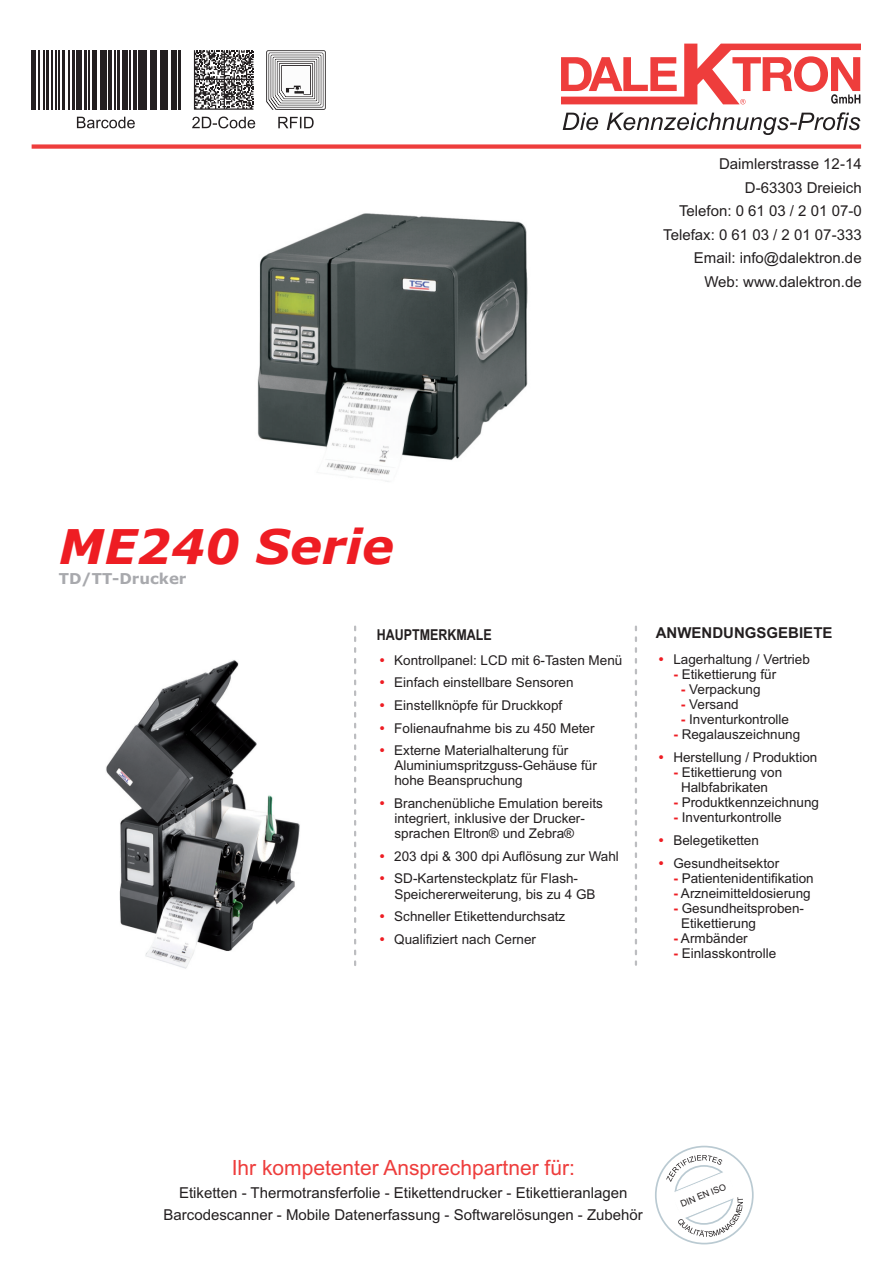
<style>
.page{position:relative;width:893px;height:1263px;background:#fff}
.page>*{position:absolute;margin:0;border:0;box-sizing:border-box;transform-origin:0 0}
.t1{font:italic 700 48px "Verdana";color:#ee1d23}
.t2{font:21px "Arial";color:#ee3d3c}
.t3{font:15px/23.4px "Arial";color:#231f20;text-align:right}
.t4{font:700 15px "Arial";color:#231f20}
.t5{font:700 15px "Verdana";color:#a8a9ad}
.t6{font:700 15px "Arial";color:#231f20;scale:.83 1}
.t7{font:13.5px/22.6px "Arial";color:#231f20}
.t8{font:9px "Arial";color:#231f20}
.s1{font-weight:700;color:#ee1d23}
</style>
<div class="page">
<div style="left:32px;top:144px;width:829px;height:5px;background:#ee3d3c"></div>
<svg style="left:278px;top:117px;width:36px;height:11px"></svg>
<svg style="left:266px;top:50px;width:60px;height:60px"></svg>
<svg style="left:192px;top:117px;width:63px;height:11px"></svg>
<svg style="left:194px;top:50px;width:59px;height:60px"></svg>
<svg style="left:77px;top:117px;width:58px;height:11px"></svg>
<hr style="left:156px;top:50px;width:1px;height:60px;background:#231f20">
<hr style="left:31px;top:50px;width:3px;height:60px;background:#231f20">
<hr style="left:35px;top:50px;width:1px;height:60px;background:#231f20">
<hr style="left:38px;top:50px;width:1px;height:60px;background:#231f20">
<hr style="left:44px;top:50px;width:1px;height:60px;background:#231f20">
<hr style="left:46px;top:50px;width:2px;height:60px;background:#231f20">
<hr style="left:51px;top:50px;width:2px;height:60px;background:#231f20">
<hr style="left:56px;top:50px;width:1px;height:60px;background:#231f20">
<hr style="left:58px;top:50px;width:1px;height:60px;background:#231f20">
<hr style="left:63px;top:50px;width:2px;height:60px;background:#231f20">
<hr style="left:68px;top:50px;width:1px;height:60px;background:#231f20">
<hr style="left:73px;top:50px;width:2px;height:60px;background:#231f20">
<hr style="left:76px;top:50px;width:3px;height:60px;background:#231f20">
<hr style="left:80px;top:50px;width:1px;height:60px;background:#231f20">
<hr style="left:85px;top:50px;width:2px;height:60px;background:#231f20">
<hr style="left:88px;top:50px;width:1px;height:60px;background:#231f20">
<hr style="left:93px;top:50px;width:1px;height:60px;background:#231f20">
<hr style="left:95px;top:50px;width:2px;height:60px;background:#231f20">
<hr style="left:100px;top:50px;width:4px;height:60px;background:#231f20">
<hr style="left:105px;top:50px;width:2px;height:60px;background:#231f20">
<hr style="left:108px;top:50px;width:3px;height:60px;background:#231f20">
<hr style="left:115px;top:50px;width:1px;height:60px;background:#231f20">
<hr style="left:117px;top:50px;width:2px;height:60px;background:#231f20">
<hr style="left:123px;top:50px;width:1px;height:60px;background:#231f20">
<hr style="left:125px;top:50px;width:3px;height:60px;background:#231f20">
<hr style="left:129px;top:50px;width:1px;height:60px;background:#231f20">
<hr style="left:134px;top:50px;width:3px;height:60px;background:#231f20">
<hr style="left:138px;top:50px;width:2px;height:60px;background:#231f20">
<hr style="left:141px;top:50px;width:2px;height:60px;background:#231f20">
<hr style="left:144px;top:50px;width:3px;height:60px;background:#231f20">
<hr style="left:150px;top:50px;width:3px;height:60px;background:#231f20">
<hr style="left:154px;top:50px;width:1px;height:60px;background:#231f20">
<div style="left:160px;top:50px;width:5px;height:60px;background:#231f20"></div>
<hr style="left:166px;top:50px;width:2px;height:60px;background:#231f20">
<hr style="left:171px;top:50px;width:4px;height:60px;background:#231f20">
<hr style="left:176px;top:50px;width:1px;height:60px;background:#231f20">
<hr style="left:178px;top:50px;width:2px;height:60px;background:#231f20">
<svg style="left:561px;top:44px;width:300px;height:60px"></svg>
<svg style="left:563px;top:112px;width:297px;height:23px"></svg>
<svg style="left:635px;top:627px;width:2px;height:338px"></svg>
<svg style="left:354px;top:627px;width:2px;height:339px"></svg>
<div style="left:655px;top:1146px;width:99px;height:98px;border:2px solid #bacad2;border-radius:50%"></div>
<img style="left:257px;top:213px;width:271px;height:269px">
<img style="left:106px;top:660px;width:194px;height:309px">
<svg style="left:666px;top:1155px;width:77px;height:82px"></svg>
<h1 class="t1" style="left:59px;top:527px;width:337px">ME240 Serie</h1>
<p class="t5" style="left:59px;top:573px;width:129px">TD/TT-Drucker</p>
<p class="t3" style="left:663px;top:154px;width:200px">Daimlerstrasse 12-14<br>D-63303 Dreieich<br>Telefon: 0 61 03 / 2 01 07-0<br>Telefax: 0 61 03 / 2 01 07-333<br>Email: info@dalektron.de<br>Web: www.dalektron.de</p>
<p class="t6" style="left:377px;top:629px;width:140px">HAUPTMERKMALE</p>
<p class="t4" style="left:656px;top:627px;width:178px">ANWENDUNGSGEBIETE</p>
<p class="t7" style="left:673px;top:664px;width:104px"><span class="s1">-</span> Etikettierung für</p>
<p class="t7" style="left:681px;top:679px;width:81px"><span class="s1">-</span> Verpackung</p>
<p class="t7" style="left:681px;top:694px;width:59px"><span class="s1">-</span> Versand</p>
<p class="t7" style="left:681px;top:709px;width:110px"><span class="s1">-</span> Inventurkontrolle</p>
<p class="t7" style="left:673px;top:724px;width:128px"><span class="s1">-</span> Regalauszeichnung</p>
<p class="t7" style="left:673px;top:762px;width:110px"><span class="s1">-</span> Etikettierung von</p>
<p class="t7" style="left:673px;top:792px;width:147px"><span class="s1">-</span> Produktkennzeichnung</p>
<p class="t7" style="left:673px;top:807px;width:110px"><span class="s1">-</span> Inventurkontrolle</p>
<p class="t7" style="left:673px;top:649px;width:138px">Lagerhaltung / Vertrieb</p>
<p class="t7" style="left:394px;top:650px;width:230px">Kontrollpanel: LCD mit 6-Tasten Menü<br>Einfach einstellbare Sensoren<br>Einstellknöpfe für Druckkopf<br>Folienaufnahme bis zu 450 Meter<br>Externe Materialhalterung für</p>
<p class="t7" style="left:394px;top:759px;width:204px;line-height:15.1px">Aluminiumspritzguss-Gehäuse für hohe Beanspruchung</p>
<p class="t7" style="left:394px;top:797px;width:210px;line-height:15.1px">Branchenübliche Emulation bereits integriert, inklusive der Drucker&shy;sprachen Eltron® und Zebra®</p>
<p class="t7" style="left:394px;top:846px;width:226px">203 dpi &amp; 300 dpi Auflösung zur Wahl<br>SD-Kartensteckplatz für Flash-</p>
<p class="t7" style="left:394px;top:884px;width:203px">Speichererweiterung, bis zu 4 GB<br>Schneller Etikettendurchsatz<br>Qualifiziert nach Cerner</p>
<p class="t7" style="left:673px;top:747px;width:146px">Herstellung / Produktion</p>
<p class="t7" style="left:681px;top:777px;width:89px">Halbfabrikaten</p>
<p class="t7" style="left:673px;top:830px;width:107px">Belegetiketten<br>Gesundheitsektor</p>
<p class="t7" style="left:673px;top:868px;width:142px"><span class="s1">-</span> Patientenidentifikation</p>
<p class="t7" style="left:673px;top:883px;width:139px"><span class="s1">-</span> Arzneimitteldosierung</p>
<p class="t7" style="left:673px;top:898px;width:132px"><span class="s1">-</span> Gesundheitsproben-</p>
<p class="t7" style="left:673px;top:928px;width:76px"><span class="s1">-</span> Armbänder</p>
<p class="t7" style="left:673px;top:943px;width:104px"><span class="s1">-</span> Einlasskontrolle</p>
<p class="t7" style="left:681px;top:913px;width:77px">Etikettierung</p>
<h2 class="t2" style="left:232px;top:1159px;width:345px">Ihr kompetenter Ansprechpartner für:</h2>
<p class="t3" style="left:164px;top:1183px;width:481px;line-height:21.8px;text-align:center">Etiketten - Thermotransferfolie - Etikettendrucker - Etikettieranlagen<br>Barcodescanner - Mobile Datenerfassung - Softwarelösungen - Zubehör</p>
<p class="t8" style="left:680px;top:1201px;width:50px;rotate:-22deg">DIN N ISO</p>
</div>
